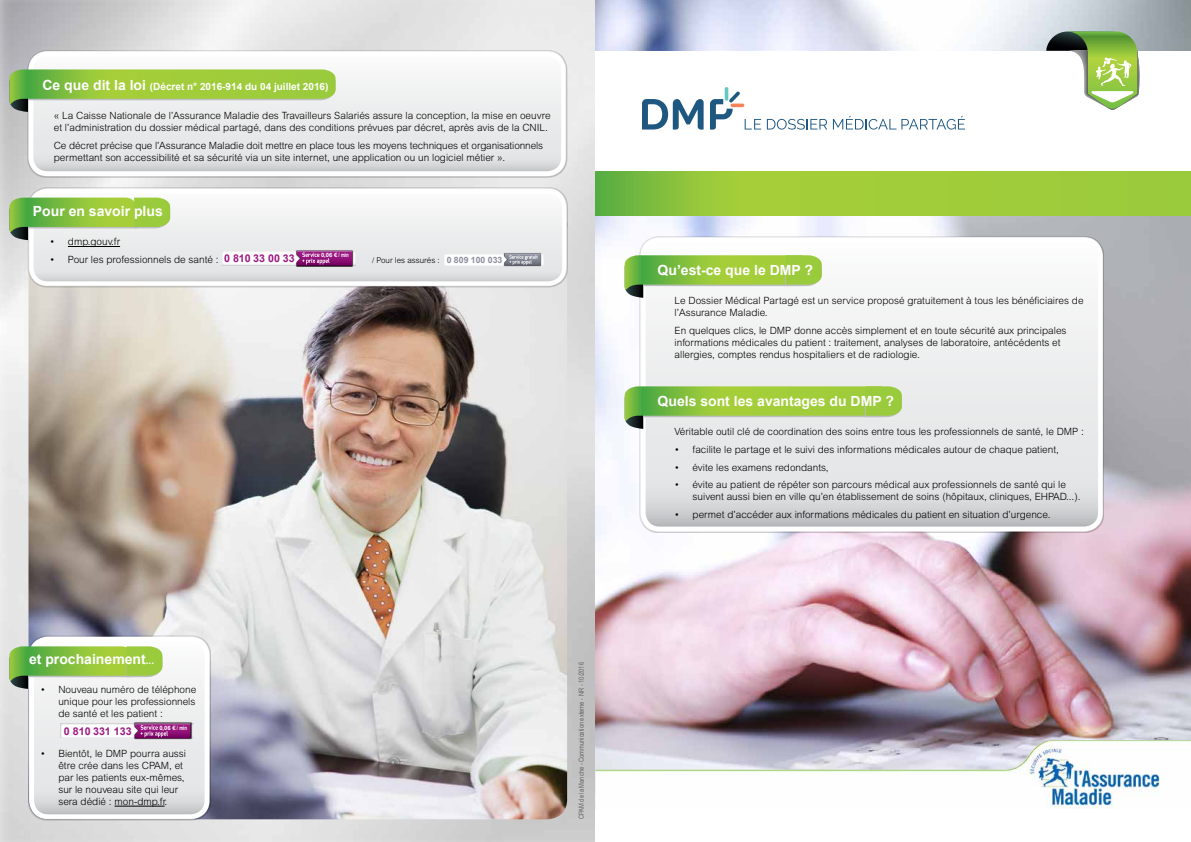
<style>
.page{position:relative;width:1191px;height:842px;background:#fff}
.page>*{position:absolute;margin:0;border:0;box-sizing:border-box;transform-origin:0 0}
.t1{font:700 14px "Arial";color:#fff}
.t2{font:700 10.7px "Arial";color:#9c1982}
.t3{font:300 10px/12px "Arial MT Pro";color:#000}
.t4{font:700 10px "Arial";color:#fff}
.t5{font:700 8.7px "Arial";color:#8b909e}
.t6{font:300 8px "Arial MT Pro";color:#000}
.t7{font:7px "Arial Narrow";color:#636466}
.t8{font:700 5.9px "Arial";color:#fff}
.s1{font-size:14px}
.s2{font-size:10px}
</style>
<div class="page">
<img style="left:595px;top:0;width:596px;height:740px">
<div style="left:595px;top:51px;width:596px;height:120px;background:#fff"></div>
<svg style="left:595px;top:171px;width:596px;height:44px;background:#98c93b"></svg>
<svg style="left:1046px;top:31px;width:93px;height:79px"></svg>
<img style="left:29px;top:288px;width:538px;height:531px">
<div style="left:639px;top:236px;width:465px;height:297px;background:#000;opacity:.75"></div>
<svg style="left:767px;top:119px;width:60px;height:11px"></svg>
<svg style="left:833px;top:116px;width:132px;height:14px"></svg>
<svg style="left:642px;top:99px;width:61px;height:31px"></svg>
<svg style="left:724px;top:87px;width:4px;height:14px"></svg>
<svg style="left:710px;top:91px;width:51px;height:39px"></svg>
<div style="left:27px;top:187px;width:541px;height:101px;background:#000;opacity:.75"></div>
<img style="left:595px;top:740px;width:596px;height:69px">
<div style="left:27px;top:50px;width:540px;height:127px;background:#000;opacity:.75"></div>
<div style="left:222px;top:251px;width:134px;height:14px;background:#fff"></div>
<img style="left:295px;top:249px;width:59px;height:18px">
<svg style="left:297px;top:251px;width:55px;height:15px"></svg>
<div style="left:444px;top:254px;width:99px;height:12px;background:#fff"></div>
<img style="left:504px;top:252px;width:38px;height:15px">
<svg style="left:505px;top:254px;width:36px;height:12px"></svg>
<div style="left:28px;top:635px;width:183px;height:185px;background:#000;opacity:.75"></div>
<svg style="left:9px;top:69px;width:326px;height:43px;background:#accf70"></svg>
<svg style="left:9px;top:198px;width:161px;height:42px;background:#a1c86e"></svg>
<hr style="left:68px;top:246px;width:52px;height:1px;background:#000">
<svg style="left:9px;top:639px;width:198px;height:178px"></svg>
<hr style="left:115px;top:806px;width:50px;height:1px;background:#000">
<svg style="left:624px;top:255px;width:197px;height:43px"></svg>
<svg style="left:624px;top:386px;width:278px;height:43px;background:#aacd70"></svg>
<p class="t4" style="left:43px;top:80px;width:287px"><span class="s1">Ce que dit la loi</span> (Décret n° 2016-914 du 04 juillet 2016)</p>
<p class="t3" style="left:54px;top:110px;width:498px">« La Caisse Nationale de l’Assurance Maladie des Travailleurs Salariés assure la conception, la mise en oeuvre et l’administration du dossier médical partagé, dans des conditions prévues par décret, après avis de la CNIL.</p>
<p class="t3" style="left:54px;top:140px;width:491px">Ce décret précise que l’Assurance Maladie doit mettre en place tous les moyens techniques et organisationnels permettant son accessibilité et sa sécurité via un site internet, une application ou un logiciel métier ».</p>
<h1 class="t1" style="left:33px;top:202px;width:131px">Pour en savoir plus</h1>
<p class="t3" style="left:50px;top:236px;width:72px">• dmp.gouv.fr</p>
<p class="t3" style="left:50px;top:254px;width:170px">• Pour les professionnels de santé :</p>
<p class="t6" style="left:372px;top:255px;width:69px">/ Pour les assurés :</p>
<p class="t2" style="left:224px;top:251px;width:72px">0 810 33 00 33</p>
<p class="t8" style="left:321px;top:251px;width:29px">0,06 € / min</p>
<p class="t5" style="left:447px;top:254px;width:57px">0 809 100 033</p>
<h1 class="t1" style="left:29px;top:649px;width:127px">et prochainement<span class="s2">...</span></h1>
<p class="t3" style="left:58px;top:683px;width:139px;text-align:justify;text-indent:-18px">• Nouveau numéro de téléphone unique pour les professionnels de santé et les patient :</p>
<p class="t3" style="left:58px;top:748px;width:129px;text-indent:-18px">• Bientôt, le DMP pourra aussi être crée dans les CPAM, et par les patients eux-mêmes, sur le nouveau site qui leur sera dédié : mon-dmp.fr.</p>
<p class="t2" style="left:64px;top:724px;width:69px">0 810 331 133</p>
<p class="t8" style="left:159px;top:724px;width:29px">0,06 € / min</p>
<p class="t7" style="left:576px;top:819px;width:159px;rotate:-90deg">CPAM de la Manche - Communication externe - NR - 10/2016</p>
<h1 class="t1" style="left:657px;top:261px;width:157px">Qu’est-ce que le DMP ?</h1>
<p class="t3" style="left:674px;top:295px;width:410px">Le Dossier Médical Partagé est un service proposé gratuitement à tous les bénéficiaires de l’Assurance Maladie.</p>
<p class="t3" style="left:674px;top:325px;width:393px">En quelques clics, le DMP donne accès simplement et en toute sécurité aux principales informations médicales du patient : traitement, analyses de laboratoire, antécédents et allergies, comptes rendus hospitaliers et de radiologie.</p>
<h1 class="t1" style="left:657px;top:392px;width:238px">Quels sont les avantages du DMP ?</h1>
<p class="t3" style="left:674px;top:426px;width:411px">Véritable outil clé de coordination des soins entre tous les professionnels de santé, le DMP :</p>
<p class="t3" style="left:674px;top:443px;width:386px">• facilite le partage et le suivi des informations médicales autour de chaque patient,</p>
<p class="t3" style="left:674px;top:461px;width:156px">• évite les examens redondants,</p>
<p class="t3" style="left:692px;top:479px;width:389px;text-indent:-18px">• évite au patient de répéter son parcours médical aux professionnels de santé qui le suivent aussi bien en ville qu’en établissement de soins (hôpitaux, cliniques, EHPAD...).</p>
<p class="t3" style="left:674px;top:508px;width:377px">• permet d’accéder aux informations médicales du patient en situation d’urgence.</p>
</div>
